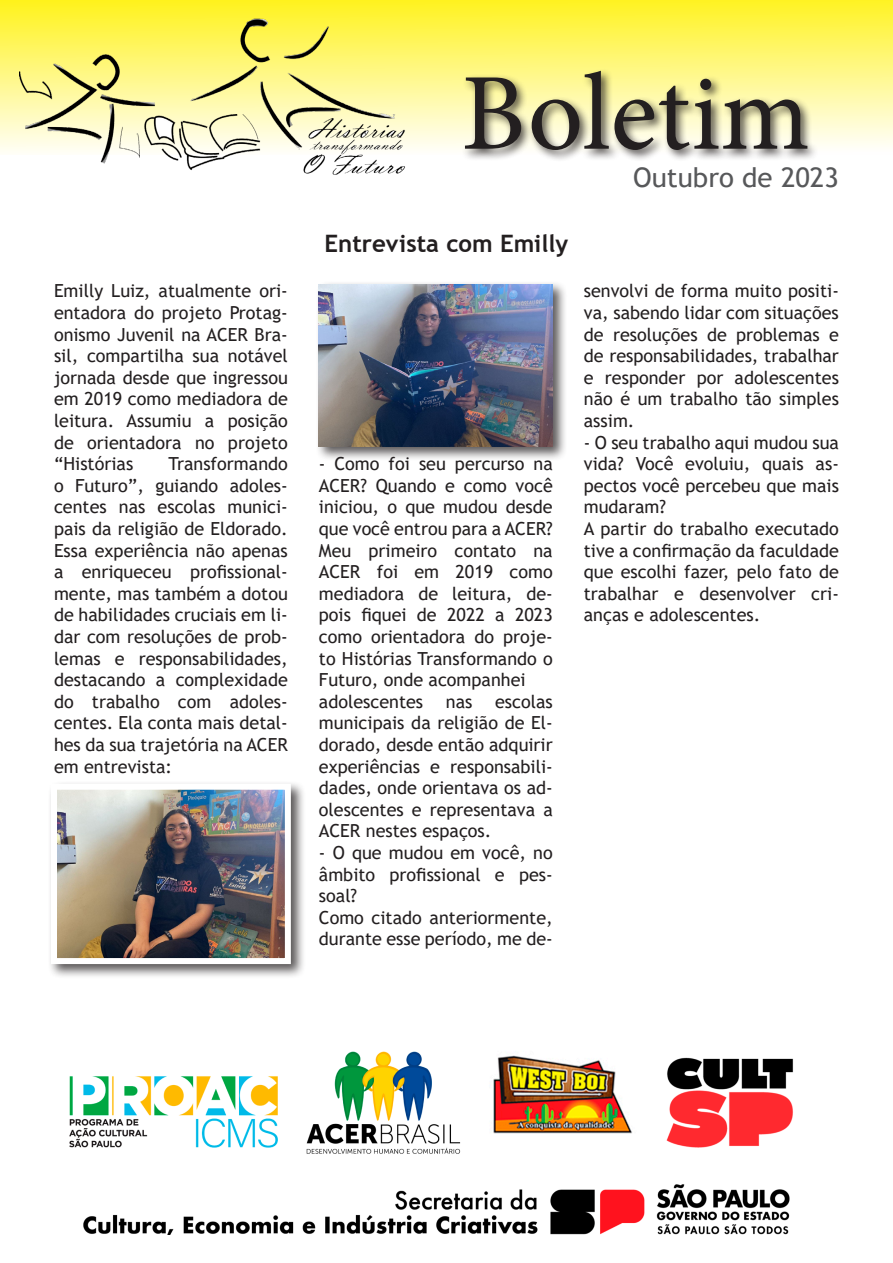
<style>
.page{position:relative;width:893px;height:1263px;background:#fff}
.page>*{position:absolute;margin:0;border:0;box-sizing:border-box;transform-origin:0 0}
.t1{font:109.5px "Minion Pro";color:#231f20}
.t2{font:27px "Trebuchet MS";color:#57585a}
.t3{font:700 24px "Trebuchet MS";color:#231f20}
.t4{font:18px/21.6px "Trebuchet MS";color:#231f20;text-align:justify}
</style>
<div class="page">
<div style="left:0;top:0;width:893px;height:154px;background:linear-gradient(to bottom,#fff221,#fffefb)"></div>
<div style="left:461px;top:68px;width:358px;height:94px;background:#231f20;opacity:.75"></div>
<img style="left:19px;top:0;width:402px;height:175px">
<img style="left:69px;top:1051px;width:724px;height:183px">
<div style="left:48px;top:781px;width:258px;height:198px;background:#231f20;opacity:.75"></div>
<img style="left:58px;top:791px;width:226px;height:166px">
<div style="left:51px;top:784px;width:240px;height:180px;border:6px solid #fff"></div>
<div style="left:316px;top:281px;width:252px;height:180px;background:#231f20;opacity:.75"></div>
<img style="left:319px;top:284px;width:234px;height:162px">
<p class="t1" style="left:461px;top:40px;width:350px">Boletim</p>
<p class="t2" style="left:633px;top:160px;width:207px">Outubro de 2023</p>
<p class="t3" style="left:324px;top:228px;width:245px">Entrevista com Emilly</p>
<p class="t4" style="left:54px;top:280px;width:235px">Emilly Luiz, atualmente ori&shy;entadora do projeto Protag&shy;onismo Juvenil na ACER Bra&shy;sil, compartilha sua notável jornada desde que ingressou em 2019 como mediadora de leitura. Assumiu a posição de orientadora no projeto “Histórias</p>
<p class="t4" style="left:54px;top:453px;width:235px;text-indent:115px">Transformando o Futuro”, guiando adoles&shy;centes nas escolas munici&shy;pais da religião de Eldorado.<br>Essa experiência não apenas a enriqueceu profissional&shy;mente, mas também a dotou de habilidades cruciais em li&shy;dar com resoluções de prob&shy;lemas e responsabilidades, destacando a complexidade do trabalho com adoles&shy;centes. Ela conta mais detal&shy;hes da sua trajetória na ACER em entrevista:</p>
<p class="t4" style="left:319px;top:453px;width:235px">- Como foi seu percurso na ACER? Quando e como você iniciou, o que mudou desde que você entrou para a ACER?</p>
<p class="t4" style="left:319px;top:539px;width:235px">Meu primeiro contato na ACER foi em 2019 como mediadora de leitura, de&shy;pois fiquei de 2022 a 2023 como orientadora do proje&shy;to Histórias Transformando o Futuro, onde acompanhei</p>
<p class="t4" style="left:319px;top:690px;width:106px">adolescentes</p>
<p class="t4" style="left:446px;top:690px;width:28px">nas</p>
<p class="t4" style="left:319px;top:690px;width:235px;text-indent:176px">escolas municipais da religião de El&shy;dorado, desde então adquirir experiências e responsabili&shy;dades, onde orientava os ad&shy;olescentes e representava a ACER nestes espaços.</p>
<p class="t4" style="left:319px;top:842px;width:235px">- O que mudou em você, no âmbito profissional e pes&shy;soal?</p>
<p class="t4" style="left:319px;top:906px;width:235px">Como citado anteriormente, durante esse período, me de-</p>
<p class="t4" style="left:584px;top:280px;width:257px">senvolvi de forma muito positi&shy;va, sabendo lidar com situações de resoluções de problemas e de responsabilidades, trabalhar e responder por adolescentes não é um trabalho tão simples assim.</p>
<p class="t4" style="left:584px;top:431px;width:257px">- O seu trabalho aqui mudou sua vida? Você evoluiu, quais as&shy;pectos você percebeu que mais mudaram?</p>
<p class="t4" style="left:584px;top:518px;width:257px">A partir do trabalho executado tive a confirmação da faculdade que escolhi fazer, pelo fato de trabalhar e desenvolver cri&shy;anças e adolescentes.</p>
</div>
